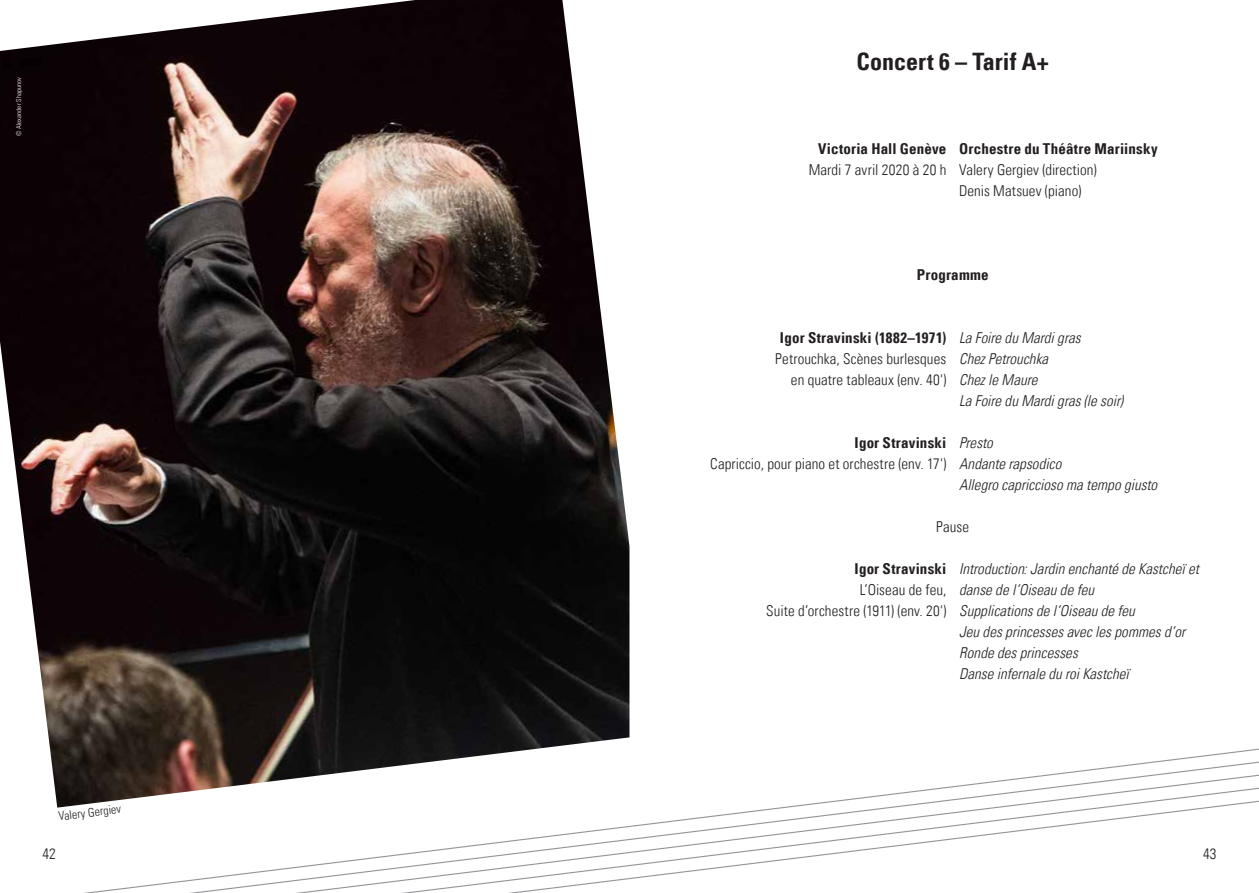
<style>
.page{position:relative;width:1259px;height:893px;background:#fff}
.page>*{position:absolute;margin:0;border:0;box-sizing:border-box;transform-origin:0 0}
.t1{font:24px "Univers Com 67 Bold Cond";color:#231f20}
.t2{font:15px/21px "Univers Com 47 Light Cond";letter-spacing:.005em;color:#231f20}
.t3{font:15px/21px "Univers Com 47 Light Cond Obl";letter-spacing:.005em;color:#231f20}
.t4{font:15px "Univers Com 67 Bold Cond";letter-spacing:.015em;color:#231f20}
.t5{font:12px "Univers Com 47 Light Cond";color:#231f20}
.t6{font:6.75px "Univers Com 47 Light Cond";letter-spacing:.015em;color:#fff}
.s1{font-family:"Univers Com 47 Light Cond Obl"}
.s2{font-family:"Univers Com 67 Bold Cond"}
.s3{font-family:"Univers Com 47 Light Cond"}
</style>
<div class="page">
<svg style="left:97px;top:759px;width:1162px;height:134px"></svg>
<img style="left:0;top:0;width:629px;height:808px">
<p class="t6" style="left:15px;top:136px;width:61px;rotate:-90deg">© Alexander Shapunov</p>
<h1 class="t1" style="left:856px;top:47px;width:194px">Concert 6 – Tarif A+</h1>
<p class="t4" style="left:818px;top:140px;width:341px">Victoria Hall Genève Orchestre du Théâtre Mariinsky</p>
<p class="t2" style="left:959px;top:160px;width:139px;text-indent:-150px">Mardi 7 avril 2020 à 20 h Valery Gergiev (direction)<br>Denis Matsuev (piano)</p>
<p class="t4" style="left:916px;top:266px;width:73px">Programme</p>
<p class="t4" style="left:780px;top:329px;width:302px">Igor Stravinski (1882–1971) <span class="s1">La Foire du Mardi gras</span></p>
<p class="t2" style="left:775px;top:349px;width:274px;text-align:center">Petrouchka, Scènes burlesques <span class="s1">Chez Petrouchka </span>en quatre tableaux (env. 40') <span class="s1">Chez le Maure</span></p>
<p class="t3" style="left:959px;top:391px;width:166px">La Foire du Mardi gras (le soir)</p>
<p class="t4" style="left:854px;top:434px;width:140px">Igor Stravinski <span class="s1">Presto</span></p>
<p class="t2" style="left:710px;top:454px;width:353px">Capriccio, pour piano et orchestre (env. 17') <span class="s1">Andante rapsodico</span></p>
<p class="t3" style="left:959px;top:475px;width:200px">Allegro capriccioso ma tempo giusto</p>
<p class="t2" style="left:936px;top:517px;width:34px">Pause</p>
<p class="t3" style="left:860px;top:559px;width:340px;text-indent:-5px"><span class="s2">Igor Stravinski</span> Introduction: Jardin enchanté de Kastcheï et<br><span class="s3">L’Oiseau de feu,</span> danse de l’Oiseau de feu</p>
<p class="t2" style="left:766px;top:601px;width:370px">Suite d’orchestre (1911) (env. 20') <span class="s1">Supplications de l’Oiseau de feu</span></p>
<p class="t3" style="left:959px;top:622px;width:228px">Jeu des princesses avec les pommes d’or<br>Ronde des princesses<br>Danse infernale du roi Kastcheï</p>
<p class="t5" style="left:58px;top:809px;width:64px;rotate:-7deg">Valery Gergiev</p>
<p class="t2" style="left:43px;top:843px;width:15px">42</p>
<p class="t2" style="left:1203px;top:843px;width:15px">43</p>
</div>
